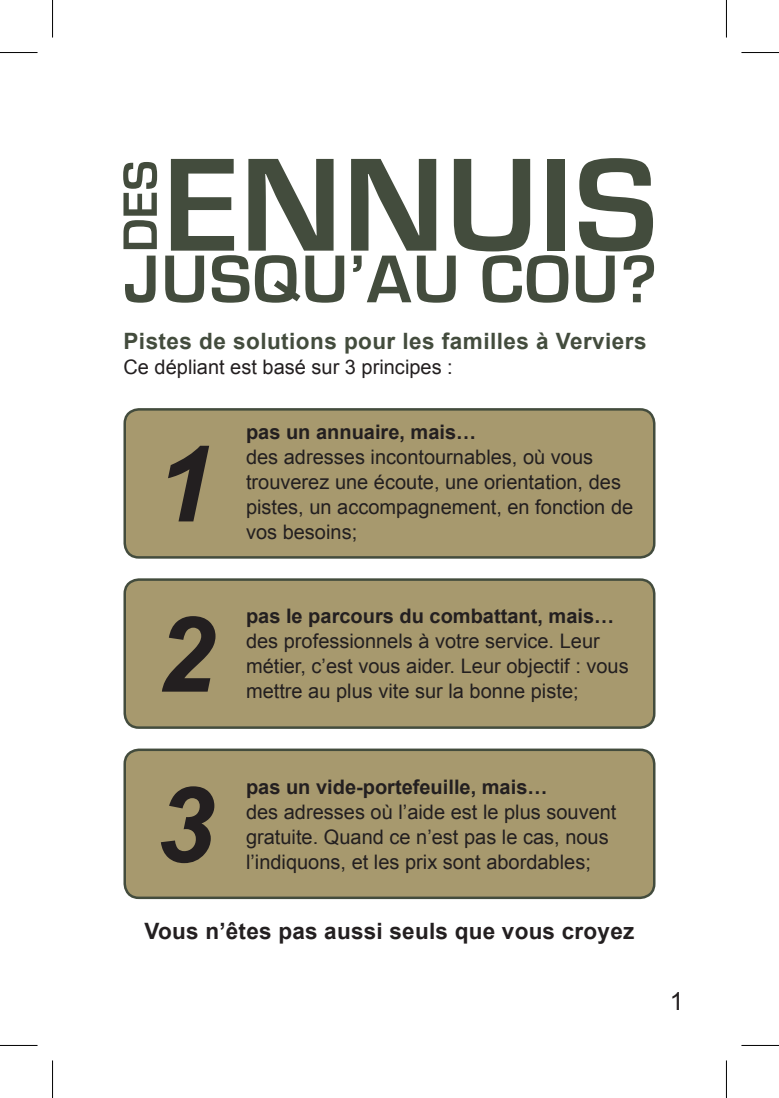
<style>
.page{position:relative;width:779px;height:1098px;background:#fff}
.page>*{position:absolute;margin:0;border:0;box-sizing:border-box;transform-origin:0 0}
.t1{font:700 137.5px "Eurostile";letter-spacing:.01em;color:#434c3d}
.t2{font:italic 700 105px "Arial";color:#231f20}
.t3{font:700 70px "Eurostile";letter-spacing:.02em;color:#434c3d}
.t4{font:700 50px "Eurostile";color:#434c3d}
.t5{font:25px "Arial";color:#231f20}
.t6{font:700 22.5px "Arial";letter-spacing:.02em;color:#434c3d}
.t7{font:700 22.5px "Arial";letter-spacing:.01em;color:#231f20}
.t8{font:20px/25px "Arial";color:#231f20}
.t9{font:700 20px "Arial";color:#231f20}
</style>
<div class="page">
<div style="left:125px;top:749px;width:529px;height:148px;background:#a7996e;border-radius:14px"></div>
<div style="left:123px;top:748px;width:532px;height:150px;border:2px solid #434c3d;border-radius:14px"></div>
<div style="left:125px;top:409px;width:529px;height:148px;background:#a7996e;border-radius:14px"></div>
<div style="left:123px;top:408px;width:532px;height:150px;border:2px solid #434c3d;border-radius:14px"></div>
<div style="left:125px;top:579px;width:529px;height:148px;background:#a7996e;border-radius:14px"></div>
<div style="left:123px;top:578px;width:532px;height:150px;border:2px solid #434c3d;border-radius:14px"></div>
<hr style="left:0;top:52px;width:38px;height:1px;background:#000">
<hr style="left:741px;top:52px;width:37px;height:1px;background:#000">
<hr style="left:0;top:1044px;width:38px;height:1px;background:#000">
<hr style="left:741px;top:1044px;width:37px;height:1px;background:#000">
<hr style="left:52px;top:0;width:1px;height:37px;background:#000">
<hr style="left:52px;top:1060px;width:1px;height:37px;background:#000">
<hr style="left:725px;top:0;width:1px;height:37px;background:#000">
<hr style="left:725px;top:1060px;width:1px;height:37px;background:#000">
<h3 class="t4" style="left:113px;top:252px;width:93px;rotate:-90deg">DES</h3>
<h1 class="t1" style="left:164px;top:130px;width:493px">ENNUIS</h1>
<h3 class="t3" style="left:123px;top:241px;width:535px">JUSQU’AU COU?</h3>
<p class="t6" style="left:123px;top:326px;width:524px">Pistes de solutions pour les familles à Verviers</p>
<p class="t8" style="left:123px;top:355px;width:331px">Ce dépliant est basé sur 3 principes :</p>
<h2 class="t2" style="left:155px;top:416px;width:60px">1</h2>
<h2 class="t2" style="left:155px;top:586px;width:60px">2</h2>
<p class="t9" style="left:246px;top:419px;width:232px">pas un annuaire, mais…</p>
<p class="t8" style="left:246px;top:445px;width:388px">des adresses incontournables, où vous trouverez une écoute, une orientation, des pistes, un accompagnement, en fonction de</p>
<p class="t8" style="left:246px;top:520px;width:113px">vos besoins;</p>
<p class="t9" style="left:246px;top:603px;width:369px">pas le parcours du combattant, mais…</p>
<p class="t8" style="left:246px;top:629px;width:384px">des professionnels à votre service. Leur métier, c’est vous aider. Leur objectif : vous</p>
<p class="t8" style="left:246px;top:679px;width:334px">mettre au plus vite sur la bonne piste;</p>
<h2 class="t2" style="left:155px;top:756px;width:60px">3</h2>
<p class="t9" style="left:246px;top:773px;width:303px">pas un vide-portefeuille, mais…</p>
<p class="t8" style="left:246px;top:799px;width:372px">des adresses où l’aide est le plus souvent gratuite. Quand ce n’est pas le cas, nous</p>
<p class="t8" style="left:246px;top:849px;width:346px">l’indiquons, et les prix sont abordables;</p>
<p class="t7" style="left:145px;top:916px;width:491px">Vous n’êtes pas aussi seuls que vous croyez</p>
<p class="t5" style="left:669px;top:984px;width:15px">1</p>
</div>
